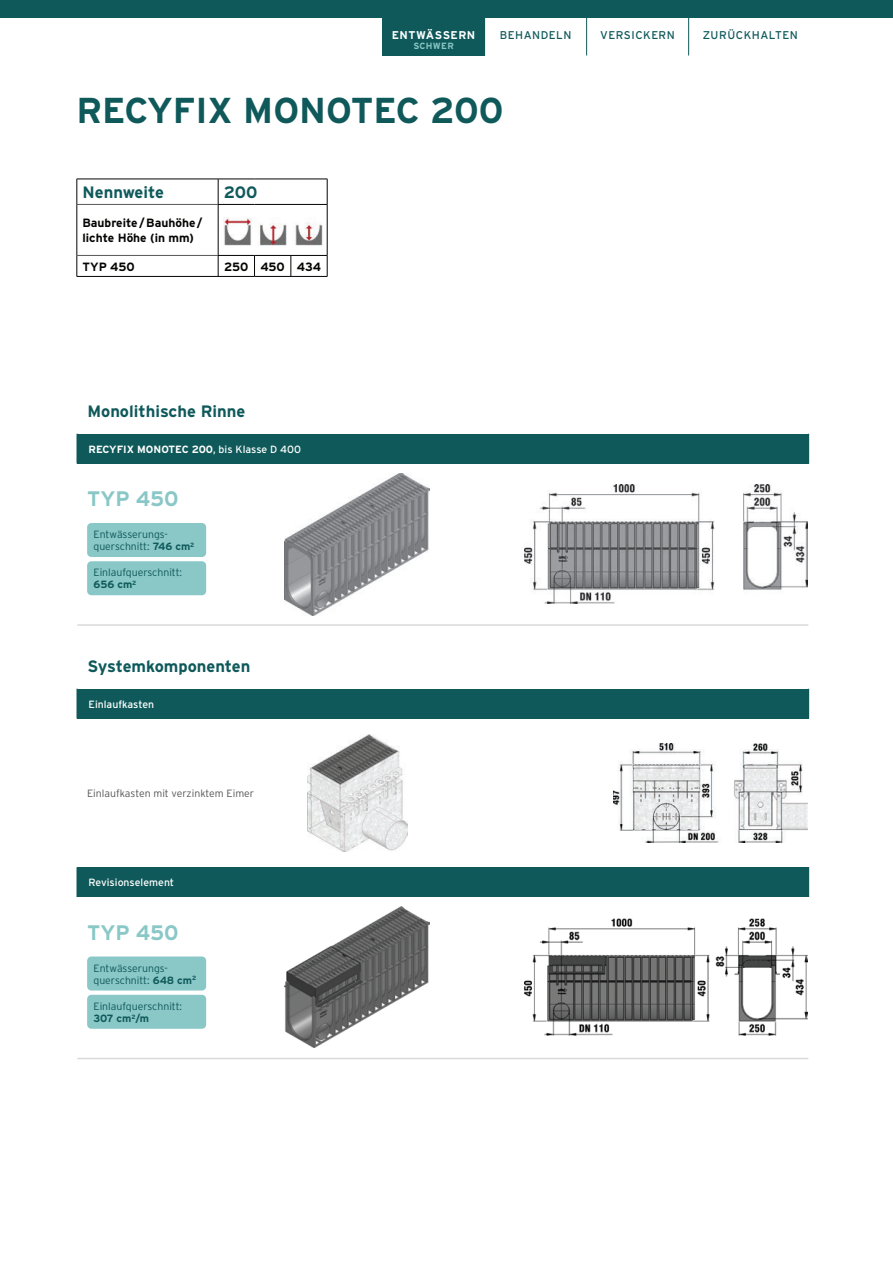
<style>
.page{position:relative;width:893px;height:1263px;background:#fff}
.page>*{position:absolute;margin:0;border:0;box-sizing:border-box;transform-origin:0 0}
.t1{font:700 36px "Interstate";color:#0f595a}
.t2{font:700 21px "Interstate";color:#8ac7c7}
.t3{font:700 16.5px "Interstate";color:#0f595a}
.t4{font:700 12px/15px "Interstate";color:#040503}
.t5{font:11.25px "Interstate";letter-spacing:.04em;color:#0f595a}
.t6{font:700 11.25px "Interstate";letter-spacing:.045em;color:#fff}
.t7{font:300 10.5px/12px "Interstate";color:#0f595a}
.t8{font:700 10.5px "Interstate";color:#fff}
.t9{font:300 10.5px "Interstate";color:#575756}
.t10{font:10.5px "Interstate";color:#fff}
.t11{font:700 9px "Interstate";letter-spacing:.035em;color:#8ac7c7}
.s1{font-weight:400}
.s2{font-weight:700}
</style>
<div class="page">
<div style="left:77px;top:434px;width:731px;height:30px;background:#0f595a"></div>
<hr style="left:808px;top:434px;width:1px;height:30px;background:#0f595a">
<hr style="left:77px;top:624px;width:244px;height:2px;background:#dbdad9">
<hr style="left:321px;top:624px;width:487px;height:2px;background:#dbdad9">
<img style="left:524px;top:485px;width:284px;height:119px">
<img style="left:285px;top:473px;width:144px;height:142px">
<div style="left:77px;top:689px;width:731px;height:30px;background:#0f595a"></div>
<hr style="left:808px;top:689px;width:1px;height:30px;background:#0f595a">
<div style="left:77px;top:867px;width:731px;height:30px;background:#0f595a"></div>
<hr style="left:808px;top:867px;width:1px;height:30px;background:#0f595a">
<hr style="left:77px;top:1058px;width:244px;height:1px;background:#dbdad9">
<hr style="left:321px;top:1058px;width:487px;height:1px;background:#dbdad9">
<img style="left:307px;top:734px;width:100px;height:118px">
<img style="left:613px;top:744px;width:195px;height:98px">
<img style="left:524px;top:918px;width:284px;height:117px">
<img style="left:285px;top:907px;width:144px;height:141px">
<hr style="left:77px;top:179px;width:141px;height:1px;background:#040503">
<svg style="left:77px;top:179px;width:1px;height:25px"></svg>
<hr style="left:218px;top:179px;width:36px;height:1px;background:#040503">
<svg style="left:218px;top:179px;width:1px;height:25px"></svg>
<hr style="left:254px;top:179px;width:73px;height:1px;background:#040503">
<svg style="left:327px;top:179px;width:1px;height:25px"></svg>
<hr style="left:77px;top:204px;width:1px;height:51px;background:#040503">
<hr style="left:218px;top:204px;width:36px;height:1px;background:#040503">
<hr style="left:218px;top:205px;width:1px;height:50px;background:#040503">
<hr style="left:254px;top:204px;width:73px;height:1px;background:#040503">
<hr style="left:327px;top:205px;width:1px;height:50px;background:#040503">
<hr style="left:218px;top:255px;width:36px;height:1px;background:#040503">
<hr style="left:254px;top:255px;width:73px;height:1px;background:#040503">
<svg style="left:77px;top:256px;width:1px;height:20px"></svg>
<svg style="left:218px;top:256px;width:1px;height:20px"></svg>
<svg style="left:254px;top:256px;width:1px;height:20px"></svg>
<svg style="left:291px;top:256px;width:1px;height:20px"></svg>
<svg style="left:327px;top:256px;width:1px;height:20px"></svg>
<hr style="left:77px;top:276px;width:177px;height:1px;background:#040503">
<hr style="left:254px;top:276px;width:73px;height:1px;background:#040503">
<hr style="left:77px;top:204px;width:141px;height:1px;background:#575756">
<hr style="left:77px;top:255px;width:141px;height:1px;background:#575756">
<img style="left:224px;top:217px;width:99px;height:29px">
<div style="left:87px;top:523px;width:119px;height:34px;background:#8ac7c7;border-radius:4px"></div>
<div style="left:87px;top:561px;width:119px;height:34px;background:#8ac7c7;border-radius:4px"></div>
<div style="left:87px;top:957px;width:119px;height:34px;background:#8ac7c7;border-radius:4px"></div>
<div style="left:87px;top:995px;width:119px;height:34px;background:#8ac7c7;border-radius:4px"></div>
<div style="left:0;top:0;width:893px;height:17px;background:#0f595a"></div>
<div style="left:383px;top:0;width:102px;height:56px;background:#0f595a"></div>
<hr style="left:586px;top:0;width:1px;height:56px;background:#0f595a">
<hr style="left:688px;top:0;width:1px;height:56px;background:#0f595a">
<p class="t6" style="left:392px;top:31px;width:85px">ENTWÄSSERN</p>
<p class="t5" style="left:500px;top:29px;width:73px">BEHANDELN</p>
<p class="t5" style="left:600px;top:29px;width:76px">VERSICKERN</p>
<p class="t11" style="left:413px;top:43px;width:42px">SCHWER</p>
<h1 class="t1" style="left:77px;top:96px;width:429px">RECYFIX MONOTEC 200</h1>
<h3 class="t3" style="left:83px;top:186px;width:83px">Nennweite</h3>
<h3 class="t3" style="left:224px;top:186px;width:35px">200</h3>
<p class="t4" style="left:83px;top:216px;width:122px">Baubreite/Bauhöhe/ lichte Höhe (in mm)</p>
<p class="t4" style="left:83px;top:260px;width:54px">TYP 450</p>
<p class="t4" style="left:224px;top:260px;width:98px">250 450 434</p>
<p class="t5" style="left:703px;top:29px;width:96px">ZURÜCKHALTEN</p>
<h3 class="t3" style="left:87px;top:405px;width:159px">Monolithische Rinne</h3>
<p class="t8" style="left:89px;top:445px;width:214px">RECYFIX MONOTEC 200<span class="s1">, bis Klasse D 400</span></p>
<h2 class="t2" style="left:87px;top:491px;width:93px">TYP 450</h2>
<p class="t7" style="left:94px;top:529px;width:102px">Entwässerungs&shy;querschnitt: <span class="s2">746 cm</span><sup>2</sup></p>
<p class="t7" style="left:94px;top:568px;width:90px">Einlaufquerschnitt:<br><span class="s2">656 cm</span><sup>2</sup></p>
<h3 class="t3" style="left:87px;top:660px;width:164px">Systemkomponenten</h3>
<p class="t10" style="left:89px;top:698px;width:67px">Einlaufkasten</p>
<p class="t9" style="left:87px;top:789px;width:169px">Einlaufkasten mit verzinktem Eimer</p>
<p class="t10" style="left:89px;top:877px;width:87px">Revisionselement</p>
<h2 class="t2" style="left:87px;top:924px;width:93px">TYP 450</h2>
<p class="t7" style="left:94px;top:963px;width:104px">Entwässerungs&shy;querschnitt: <span class="s2">648 cm</span><sup>2</sup></p>
<p class="t7" style="left:94px;top:1001px;width:90px">Einlaufquerschnitt:<br><span class="s2">307 cm</span><sup>2</sup><span class="s2">/m</span></p>
</div>
